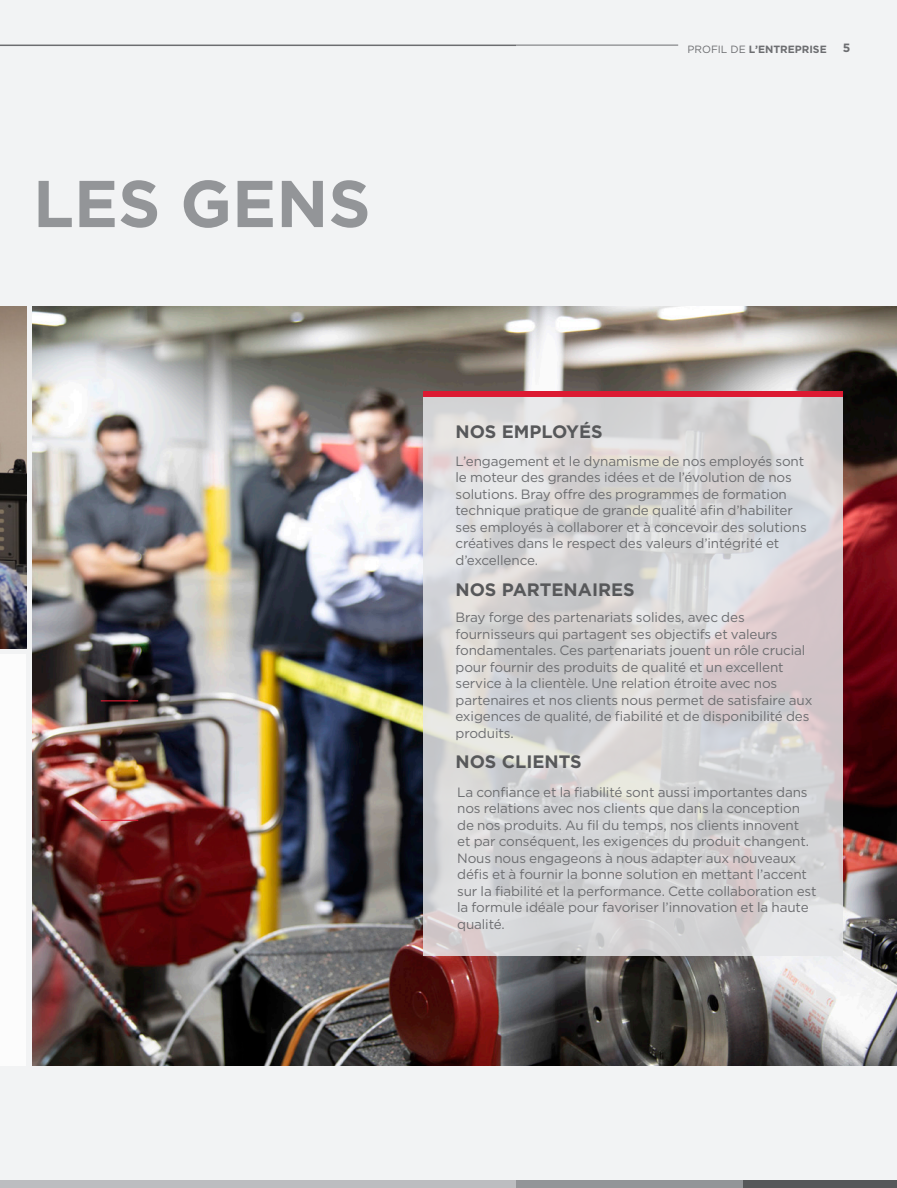
<style>
.page{position:relative;width:897px;height:1188px;background:#fff}
.page>*{position:absolute;margin:0;border:0;box-sizing:border-box;transform-origin:0 0}
.t1{font:700 66px "Gotham";color:#939598}
.t2{font:700 18px "Gotham";color:#57585a}
.t3{font:13.5px/16.5px "Gotham";letter-spacing:-.01em;color:#6c6d70}
.t4{font:700 12px "Gotham";color:#6c6d70}
.t5{font:700 10.5px "Gotham";color:#6c6d70}
.s1{font-weight:400}
</style>
<div class="page">
<div style="left:0;top:0;width:896px;height:1188px;background:#f2f3f4"></div>
<div style="left:0;top:1180px;width:516px;height:8px;background:#bcbdc0"></div>
<div style="left:516px;top:1180px;width:227px;height:8px;background:#939598"></div>
<div style="left:743px;top:1180px;width:153px;height:8px;background:#57585a"></div>
<hr style="left:516px;top:45px;width:162px;height:1px;background:#6c6d70">
<hr style="left:0;top:45px;width:516px;height:1px;background:#6c6d70">
<img style="left:32px;top:307px;width:864px;height:758px">
<img style="left:0;top:307px;width:26px;height:341px">
<div style="left:0;top:654px;width:26px;height:411px;background:#fff"></div>
<svg style="left:423px;top:396px;width:419px;height:560px;background:#d5d3d5"></svg>
<hr style="left:101px;top:700px;width:37px;height:1px;background:#dc1a32">
<hr style="left:101px;top:820px;width:37px;height:1px;background:#dc1a32">
<div style="left:423px;top:391px;width:419px;height:5px;background:#dc1a32"></div>
<p class="t1" style="left:33px;top:160px;width:339px">LES GENS</p>
<p class="t5" style="left:687px;top:42px;width:141px"><span class="s1">PROFIL DE</span> L’ENTREPRISE</p>
<p class="t4" style="left:842px;top:40px;width:9px">5</p>
<p class="t2" style="left:455px;top:420px;width:149px">NOS EMPLOYÉS</p>
<p class="t3" style="left:455px;top:452px;width:352px">L’engagement et le dynamisme de nos employés sont le moteur des grandes idées et de l’évolution de nos solutions. Bray offre des programmes de formation technique pratique de grande qualité afin d’habiliter ses employés à collaborer et à concevoir des solutions créatives dans le respect des valeurs d’intégrité et d’excellence.</p>
<p class="t2" style="left:455px;top:578px;width:181px">NOS PARTENAIRES</p>
<p class="t3" style="left:455px;top:609px;width:358px">Bray forge des partenariats solides, avec des fournisseurs qui partagent ses objectifs et valeurs fondamentales. Ces partenariats jouent un rôle crucial pour fournir des produits de qualité et un excellent service à la clientèle. Une relation étroite avec nos partenaires et nos clients nous permet de satisfaire aux exigences de qualité, de fiabilité et de disponibilité des produits.</p>
<p class="t2" style="left:455px;top:749px;width:128px">NOS CLIENTS</p>
<p class="t3" style="left:457px;top:784px;width:361px">La confiance et la fiabilité sont aussi importantes dans nos relations avec nos clients que dans la conception de nos produits. Au fil du temps, nos clients innovent<br>et par conséquent, les exigences du produit changent.<br>Nous nous engageons à nous adapter aux nouveaux défis et à fournir la bonne solution en mettant l’accent sur la fiabilité et la performance. Cette collaboration est la formule idéale pour favoriser l’innovation et la haute qualité.</p>
</div>
